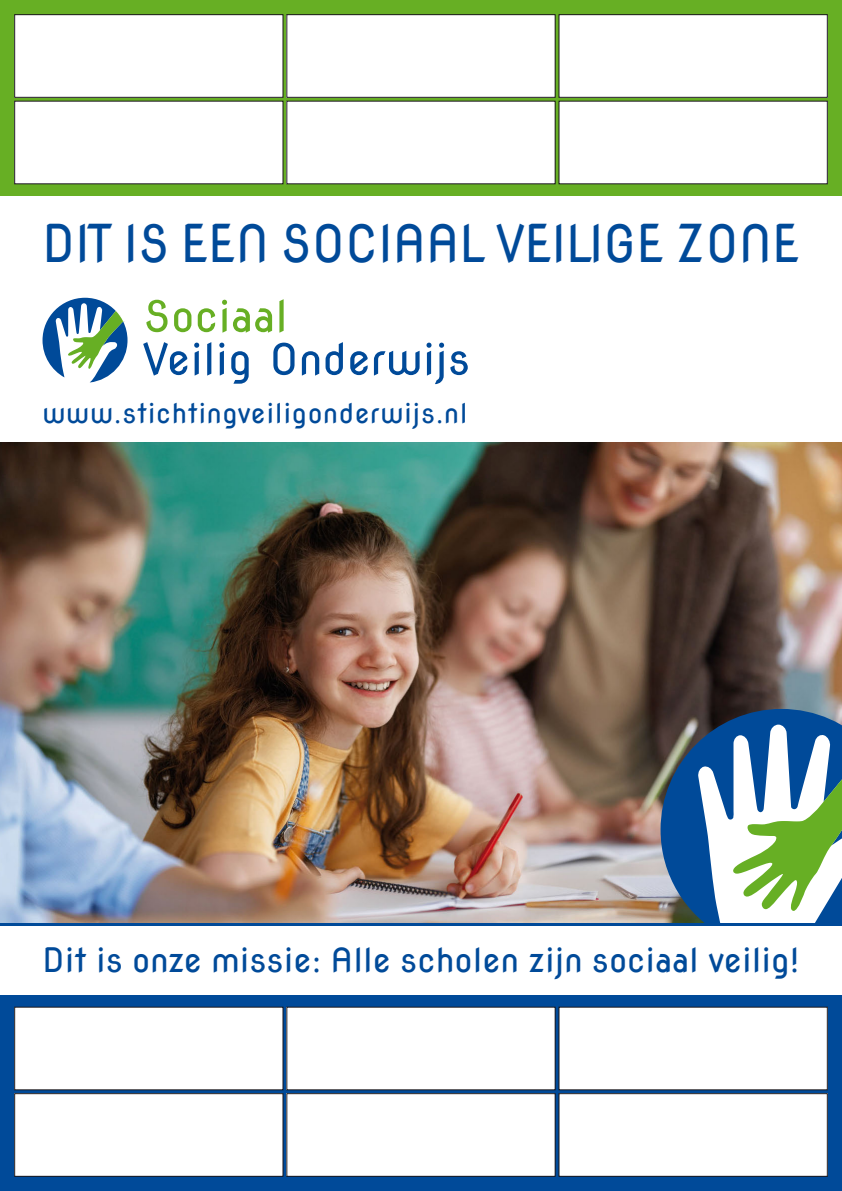
<style>
.page{position:relative;width:842px;height:1191px;background:#fff}
.page>*{position:absolute;margin:0;border:0;box-sizing:border-box;transform-origin:0 0}
.t1{font:51px "Nova Round";color:#004a99;scale:.95 1}
.t2{font:33px "Nova Round";color:#004a99}
.t3{font:27px "Nova Round";letter-spacing:.02em;color:#004a99}
</style>
<div class="page">
<img style="left:0;top:442px;width:842px;height:481px">
<svg style="left:660px;top:709px;width:182px;height:214px"></svg>
<hr style="left:0;top:923px;width:842px;height:3px;background:#004a99">
<div style="left:0;top:0;width:842px;height:196px;background:#67af24"></div>
<div style="left:0;top:995px;width:842px;height:196px;background:#004a99"></div>
<svg style="left:43px;top:298px;width:85px;height:84px"></svg>
<svg style="left:146px;top:300px;width:22px;height:32px"></svg>
<svg style="left:174px;top:308px;width:17px;height:24px"></svg>
<svg style="left:198px;top:308px;width:17px;height:24px"></svg>
<svg style="left:222px;top:300px;width:5px;height:32px"></svg>
<svg style="left:233px;top:308px;width:39px;height:24px"></svg>
<svg style="left:279px;top:299px;width:5px;height:33px"></svg>
<svg style="left:143px;top:342px;width:44px;height:33px"></svg>
<svg style="left:194px;top:343px;width:5px;height:32px"></svg>
<svg style="left:207px;top:342px;width:4px;height:33px"></svg>
<svg style="left:219px;top:343px;width:5px;height:32px"></svg>
<svg style="left:231px;top:351px;width:18px;height:33px"></svg>
<svg style="left:273px;top:343px;width:22px;height:32px"></svg>
<svg style="left:302px;top:351px;width:17px;height:24px"></svg>
<svg style="left:326px;top:342px;width:17px;height:33px"></svg>
<svg style="left:350px;top:351px;width:18px;height:24px"></svg>
<svg style="left:374px;top:351px;width:46px;height:24px"></svg>
<svg style="left:426px;top:343px;width:18px;height:41px"></svg>
<svg style="left:450px;top:351px;width:18px;height:24px"></svg>
<div style="left:15px;top:101px;width:268px;height:83px;background:#fff"></div>
<div style="left:15px;top:15px;width:268px;height:82px;background:#fff"></div>
<div style="left:14px;top:14px;width:269px;height:84px;border:1px solid #1a171c"></div>
<div style="left:559px;top:101px;width:268px;height:83px;background:#fff"></div>
<div style="left:559px;top:15px;width:268px;height:82px;background:#fff"></div>
<div style="left:558px;top:14px;width:270px;height:84px;border:1px solid #1a171c"></div>
<div style="left:287px;top:101px;width:268px;height:83px;background:#fff"></div>
<div style="left:287px;top:15px;width:268px;height:82px;background:#fff"></div>
<div style="left:286px;top:14px;width:270px;height:84px;border:1px solid #1a171c"></div>
<div style="left:15px;top:1093px;width:268px;height:83px;background:#fff"></div>
<div style="left:14px;top:1093px;width:269px;height:83px;border:1px solid #1a171c"></div>
<div style="left:15px;top:1007px;width:268px;height:82px;background:#fff"></div>
<div style="left:559px;top:1093px;width:268px;height:83px;background:#fff"></div>
<div style="left:558px;top:1093px;width:270px;height:83px;border:1px solid #1a171c"></div>
<div style="left:559px;top:1007px;width:268px;height:82px;background:#fff"></div>
<div style="left:287px;top:1093px;width:268px;height:83px;background:#fff"></div>
<div style="left:286px;top:1093px;width:270px;height:83px;border:1px solid #1a171c"></div>
<div style="left:287px;top:1007px;width:268px;height:82px;background:#fff"></div>
<p class="t1" style="left:43px;top:213px;width:798px">DIT IS EEN SOCIAAL VEILIGE ZONE</p>
<p class="t3" style="left:43px;top:397px;width:427px">www.stichtingveiligonderwijs.nl</p>
<p class="t2" style="left:43px;top:940px;width:758px">Dit is onze missie: Alle scholen zijn sociaal veilig!</p>
</div>
